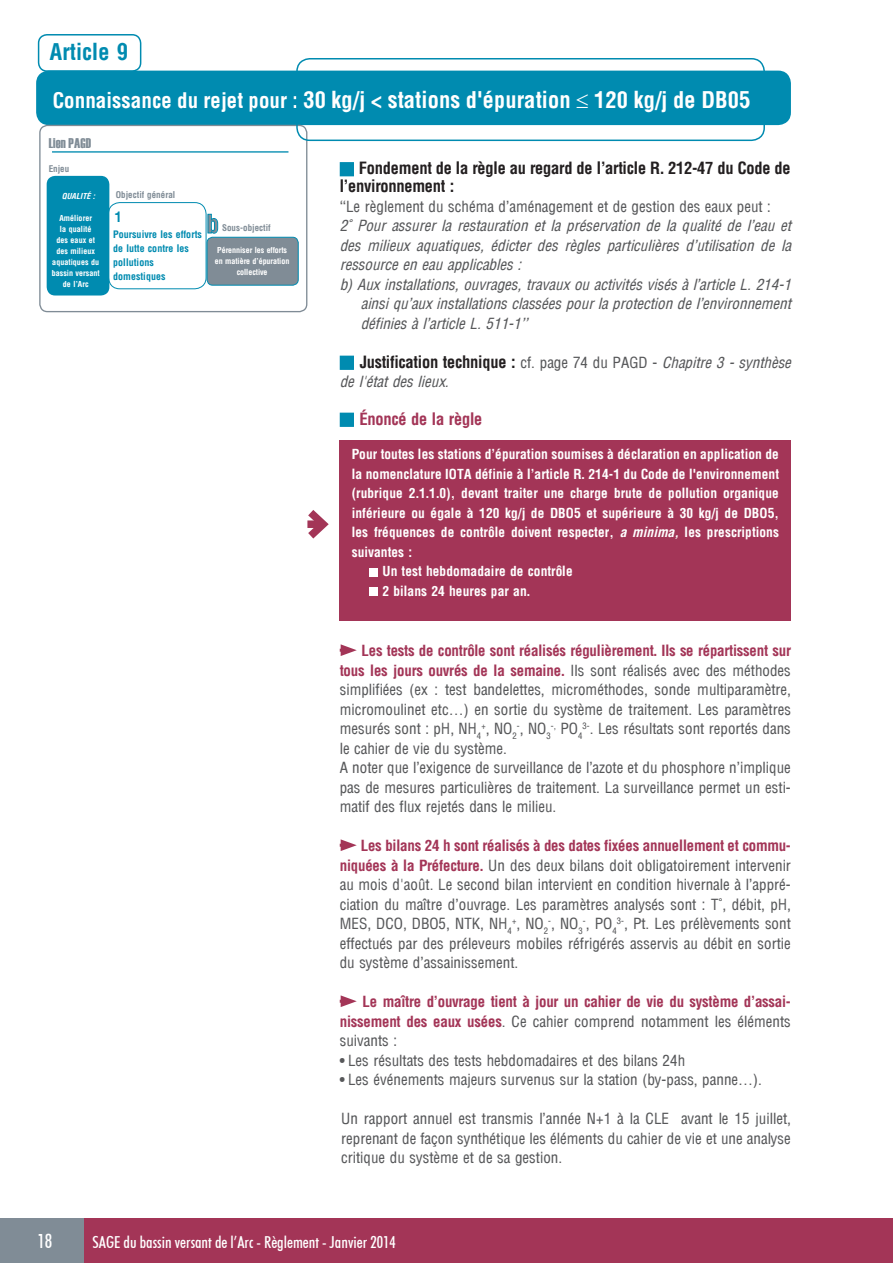
<style>
.page{position:relative;width:893px;height:1263px;background:#fff}
.page>*{position:absolute;margin:0;border:0;box-sizing:border-box;transform-origin:0 0}
.t1{font:700 25.05px "Arena Condensed";color:#808c96}
.t2{font:700 22.5px "Arena Condensed";color:#fff}
.t3{font:700 22.5px "Arena Condensed";color:#008bb0}
.t4{font:500 condensed 19.5px "Futura BT";color:#fff}
.t5{font:700 16.5px/18px "Arena Condensed";letter-spacing:-.02em;color:#231f20}
.t6{font:500 condensed 16.5px "Futura BT";color:#fff}
.t7{font:700 16.5px "Arena Condensed";letter-spacing:-.02em;color:#a33557}
.t8{font:15px/19.5px "Arena Condensed";color:#57585a;text-align:justify}
.t9{font:italic 15px "Arena Condensed";color:#57585a}
.t10{font:700 15px/19.5px "Arena Condensed";letter-spacing:-.02em;color:#a33557;text-align:justify}
.t11{font:14.1px "Haettenschweiler";letter-spacing:.01em;color:#808c96}
.t12{font:700 14.1px "Arena Condensed";color:#008bb0}
.t13{font:700 13.5px "Arena Condensed";color:#fff}
.t14{font:700 10.05px/14.1px "Arena Condensed";color:#008bb0}
.t15{font:700 9px "Arena Condensed";color:#808c96}
.t16{font:8.7px "Arena Condensed";color:#57585a}
.t17{font:700 8.1px/11.1px "Arena Condensed";color:#fff;text-align:center}
.t18{font:italic 700 8.1px "Arena Condensed";color:#fff}
.s1{font-size:21px}
.s2{font-weight:400;font-size:15px;color:#57585a}
.s3{font-weight:400;font-style:italic;font-size:15px;color:#57585a}
.s4{font-style:italic}
.s5{font-weight:700;color:#a33557}
.s6{font-size:15px}
.s7{font-weight:400;color:#57585a}
</style>
<div class="page">
<div style="left:83px;top:1219px;width:810px;height:44px;background:#a33557"></div>
<div style="left:0;top:1219px;width:83px;height:44px;background:#808c96"></div>
<hr style="left:892px;top:1218px;width:1px;height:45px;background:#a33557">
<div style="left:38px;top:34px;width:103px;height:38px;border:2px solid #008bb0;border-radius:9px"></div>
<div style="left:36px;top:71px;width:755px;height:54px;background:#008bb0;border-radius:13px"></div>
<div style="left:340px;top:162px;width:14px;height:14px;background:#008bb0;border:2px solid #008bb0"></div>
<div style="left:340px;top:356px;width:14px;height:14px;background:#008bb0;border:2px solid #008bb0"></div>
<div style="left:340px;top:413px;width:14px;height:14px;background:#008bb0;border:2px solid #008bb0"></div>
<div style="left:39px;top:125px;width:268px;height:187px;border:1px solid #808c96;border-radius:8px"></div>
<div style="left:108px;top:202px;width:99px;height:87px;border:1px solid #008bb0;border-radius:11px"></div>
<div style="left:47px;top:176px;width:62px;height:119px;background:#008bb0;border-radius:9px"></div>
<div style="left:207px;top:237px;width:91px;height:48px;background:#808c96;border-radius:6px"></div>
<div style="left:207px;top:237px;width:92px;height:49px;border:1px solid #008bb0;border-radius:6px"></div>
<hr style="left:52px;top:151px;width:236px;height:2px;background:#008bb0">
<svg style="left:207px;top:213px;width:12px;height:21px"></svg>
<div style="left:296px;top:58px;width:469px;height:83px;border:2px solid #008bb0;border-radius:13px"></div>
<div style="left:340px;top:440px;width:451px;height:181px;background:#a33557"></div>
<div style="left:370px;top:568px;width:8px;height:8px;background:#fff"></div>
<div style="left:370px;top:587px;width:8px;height:9px;background:#fff"></div>
<svg style="left:307px;top:510px;width:22px;height:29px"></svg>
<svg style="left:340px;top:644px;width:17px;height:12px"></svg>
<svg style="left:340px;top:839px;width:17px;height:12px"></svg>
<svg style="left:340px;top:995px;width:17px;height:12px"></svg>
<h2 class="t3" style="left:50px;top:38px;width:80px">Article 9</h2>
<h2 class="t2" style="left:52px;top:86px;width:699px"><span class="s1">Connaissance du rejet pour :</span> 30 kg/j &lt; stations d'épuration ≤ 120 kg/j de DB05</h2>
<p class="t11" style="left:49px;top:133px;width:44px">Lien PAGD</p>
<p class="t15" style="left:49px;top:163px;width:22px">Enjeu</p>
<p class="t15" style="left:116px;top:189px;width:61px">Objectif général</p>
<p class="t18" style="left:62px;top:191px;width:35px">QUALITÉ :</p>
<p class="t17" style="left:52px;top:212px;width:50px">Améliorer<br>la qualité<br>des eaux et des milieux aquatiques du bassin versant de l’Arc</p>
<p class="t12" style="left:115px;top:208px;width:9px">1</p>
<h1 class="t1" style="left:207px;top:209px;width:14px">b</h1>
<p class="t15" style="left:222px;top:222px;width:50px">Sous-objectif</p>
<p class="t14" style="left:113px;top:227px;width:90px">Poursuivre les efforts de lutte contre les pollutions domestiques</p>
<p class="t17" style="left:215px;top:244px;width:76px">Pérenniser les efforts en matière d’épuration collective</p>
<p class="t5" style="left:340px;top:159px;width:453px;text-indent:19px">Fondement de la règle au regard de l’article R. 212-47 du Code de l’environnement :</p>
<p class="t8" style="left:340px;top:197px;width:433px">‘‘Le règlement du schéma d’aménagement et de gestion des eaux peut :</p>
<p class="t9" style="left:340px;top:217px;width:453px">2° Pour assurer la restauration et la préservation de la qualité de l’eau et</p>
<p class="t9" style="left:340px;top:237px;width:453px">des milieux aquatiques, édicter des règles particulières d’utilisation de la</p>
<p class="t9" style="left:340px;top:256px;width:183px">ressource en eau applicables :</p>
<p class="t9" style="left:340px;top:276px;width:453px">b) Aux installations, ouvrages, travaux ou activités visés à l’article L. 214-1</p>
<p class="t9" style="left:361px;top:295px;width:432px">ainsi qu’aux installations classées pour la protection de l’environnement</p>
<p class="t9" style="left:361px;top:315px;width:168px">définies à l’article L. 511-1’’</p>
<p class="t5" style="left:360px;top:353px;width:433px">Justification technique : <span class="s2">cf. page 74 du PAGD -</span> <span class="s3">Chapitre 3 - synthèse</span></p>
<p class="t9" style="left:340px;top:373px;width:110px">de l'état des lieux.</p>
<p class="t7" style="left:360px;top:409px;width:125px">Énoncé de la règle</p>
<p class="t13" style="left:352px;top:446px;width:429px">Pour toutes les stations d’épuration soumises à déclaration en application de</p>
<p class="t13" style="left:352px;top:466px;width:429px">la nomenclature IOTA définie à l’article R. 214-1 du Code de l'environnement</p>
<p class="t13" style="left:352px;top:485px;width:429px">(rubrique 2.1.1.0), devant traiter une charge brute de pollution organique</p>
<p class="t13" style="left:352px;top:505px;width:429px">inférieure ou égale à 120 kg/j de DBO5 et supérieure à 30 kg/j de DBO5,</p>
<p class="t13" style="left:352px;top:524px;width:429px">les fréquences de contrôle doivent respecter, <span class="s4">a minima,</span> les prescriptions</p>
<p class="t13" style="left:352px;top:544px;width:62px">suivantes :</p>
<p class="t13" style="left:382px;top:563px;width:192px">Un test hebdomadaire de contrôle</p>
<p class="t13" style="left:382px;top:583px;width:149px">2 bilans 24 heures par an.</p>
<p class="t8" style="left:340px;top:641px;width:453px;text-indent:22px"><span class="s5">Les tests de contrôle sont réalisés régulièrement. Ils se répartissent sur tous les jours ouvrés de la semaine.</span> Ils sont réalisés avec des méthodes simplifiées (ex : test bandelettes, microméthodes, sonde multiparamètre, micromoulinet etc…) en sortie du système de traitement. Les paramètres mesurés sont : pH, NH<sub>4</sub><sup>+</sup>, NO<sub>2</sub><sup>-</sup>, NO<sub>3</sub></p>
<p class="t16" style="left:551px;top:721px;width:33px">-, <span class="s6">PO</span>4</p>
<p class="t8" style="left:582px;top:719px;width:210px"><sup>3-</sup>. Les résultats sont reportés dans</p>
<p class="t8" style="left:340px;top:738px;width:453px;text-align:left">le cahier de vie du système.<br>A noter que l’exigence de surveillance de l’azote et du phosphore n’implique pas de mesures particulières de traitement. La surveillance permet un esti&shy;matif des flux rejetés dans le milieu.</p>
<p class="t8" style="left:340px;top:836px;width:453px;text-indent:21px"><span class="s5">Les bilans 24 h sont réalisés à des dates fixées annuellement et commu&shy;niquées à la Préfecture.</span> Un des deux bilans doit obligatoirement intervenir au mois d'août. Le second bilan intervient en condition hivernale à l’appré&shy;ciation du maître d’ouvrage. Les paramètres analysés sont : T°, débit, pH, MES, DCO, DBO5, NTK, NH<sub>4</sub><sup>+</sup>, NO<sub>2</sub><sup>-</sup>, NO<sub>3</sub><sup>-</sup>, PO<sub>4</sub><sup>3-</sup>, Pt. Les prélèvements sont effectués par des préleveurs mobiles réfrigérés asservis au débit en sortie du système d’assainissement.</p>
<p class="t10" style="left:340px;top:992px;width:453px;text-indent:23px">Le maître d’ouvrage tient à jour un cahier de vie du système d’assai&shy;nissement des eaux usées<span class="s7">. Ce cahier comprend notamment les éléments suivants :</span></p>
<p class="t8" style="left:340px;top:1050px;width:347px">• Les résultats des tests hebdomadaires et des bilans 24h</p>
<p class="t8" style="left:340px;top:1070px;width:424px">• Les événements majeurs survenus sur la station (by-pass, panne…).</p>
<p class="t8" style="left:341px;top:1109px;width:451px">Un rapport annuel est transmis l’année N+1 à la CLE avant le 15 juillet, reprenant de façon synthétique les éléments du cahier de vie et une analyse critique du système et de sa gestion.</p>
<h3 class="t4" style="left:37px;top:1229px;width:17px">18</h3>
<p class="t6" style="left:92px;top:1232px;width:305px">SAGE du bassin versant de l’Arc - Règlement - Janvier 2014</p>
</div>
